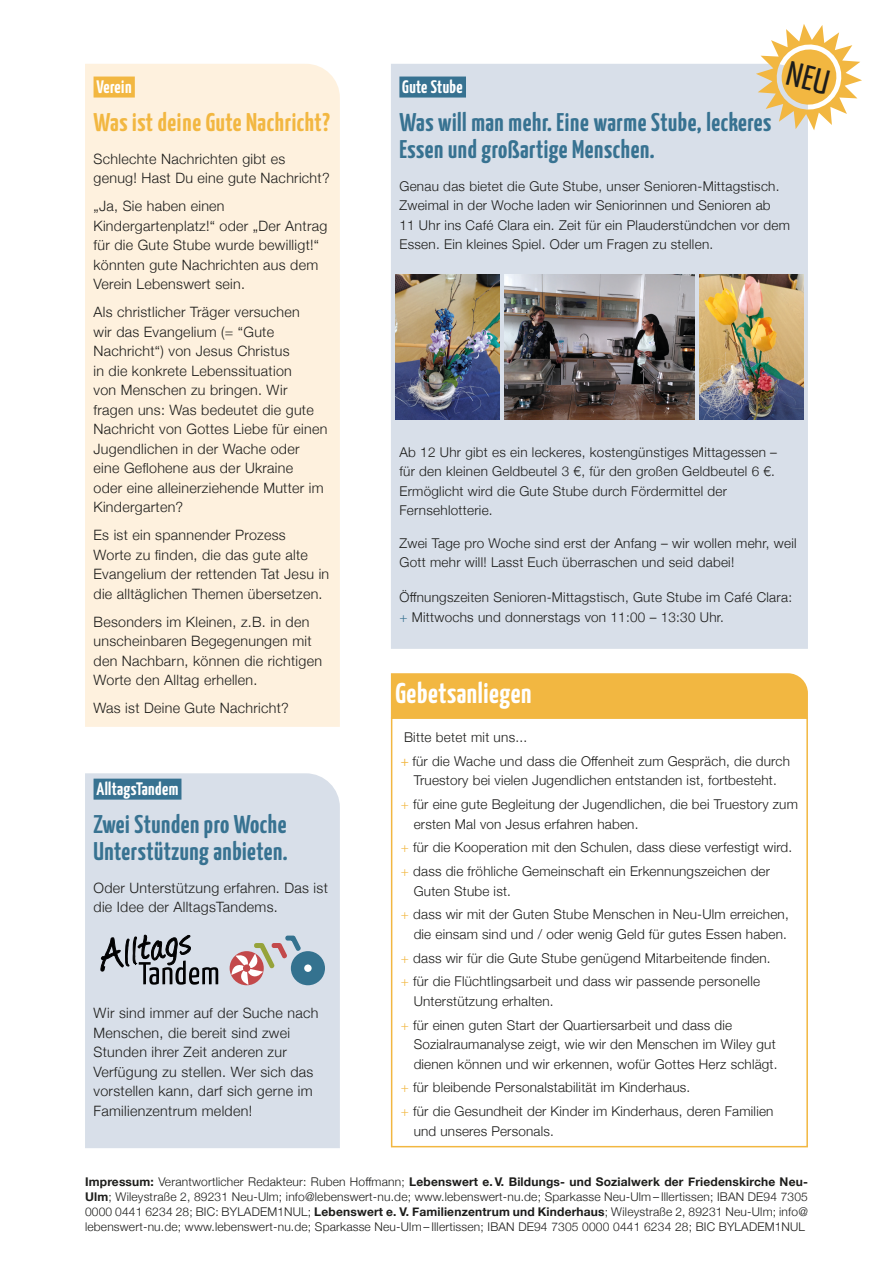
<style>
.page{position:relative;width:893px;height:1263px;background:#fff}
.page>*{position:absolute;margin:0;border:0;box-sizing:border-box;transform-origin:0 0}
.t1{font:700 28.5px "Yanone Kaffeesatz";letter-spacing:.02em;color:#fff}
.t2{font:700 25.5px/27px "Yanone Kaffeesatz";letter-spacing:.02em;color:#377291}
.t3{font:700 25.5px "Yanone Kaffeesatz";letter-spacing:.02em;color:#f2b741}
.t4{font:700 18px "Yanone Kaffeesatz";letter-spacing:.02em;color:#fff}
.t5{font:300 14.25px/19.5px "Helvetica Neue";letter-spacing:.02em;color:#1d1d1b}
.t6{font:300 13.5px/19.5px "Helvetica Neue";letter-spacing:.015em;color:#1d1d1b}
.t7{font:300 12px/15px "Helvetica Neue";letter-spacing:.015em;color:#1d1d1b;text-align:justify}
.s1{color:#377291}
.s2{font-family:"Myriad Pro";font-weight:400;color:#f2b741}
.s3{color:#f2b741}
.s4{font-weight:700}
</style>
<div class="page">
<div style="left:85px;top:64px;width:255px;height:663px;background:#fef1de"></div>
<div style="left:94px;top:77px;width:41px;height:21px;background:#f2b741"></div>
<div style="left:391px;top:717px;width:417px;height:430px;border:2px solid #f2b741"></div>
<div style="left:391px;top:673px;width:417px;height:45px;background:#f2b741"></div>
<div style="left:85px;top:773px;width:255px;height:375px;background:#d8dfe9"></div>
<div style="left:94px;top:779px;width:87px;height:21px;background:#377291"></div>
<svg style="left:101px;top:934px;width:117px;height:51px;background:#9da2aa"></svg>
<div style="left:230px;top:951px;width:34px;height:34px;background:#c3494b;border-radius:50%"></div>
<div style="left:291px;top:951px;width:34px;height:34px;background:#34728f;border-radius:50%"></div>
<svg style="left:231px;top:935px;width:71px;height:50px"></svg>
<div style="left:304px;top:964px;width:8px;height:8px;background:#fff;border-radius:50%"></div>
<div style="left:391px;top:64px;width:417px;height:585px;background:#d8dfe9"></div>
<div style="left:399px;top:77px;width:67px;height:21px;background:#377291"></div>
<img style="left:505px;top:274px;width:189px;height:145px">
<img style="left:699px;top:274px;width:105px;height:145px">
<img style="left:395px;top:274px;width:104px;height:145px">
<svg style="left:756px;top:24px;width:106px;height:106px"></svg>
<h3 class="t4" style="left:96px;top:76px;width:37px">Verein</h3>
<h2 class="t3" style="left:94px;top:107px;width:238px">Was ist deine Gute Nachricht?</h2>
<p class="t5" style="left:94px;top:148px;width:238px">Schlechte Nachrichten gibt es genug! Hast Du eine gute Nachricht?</p>
<p class="t5" style="left:94px;top:196px;width:235px">„Ja, Sie haben einen<br>Kindergartenplatz!“ oder „Der Antrag für die Gute Stube wurde bewilligt!“ könnten gute Nachrichten aus dem<br>Verein Lebenswert sein.</p>
<p class="t5" style="left:94px;top:302px;width:235px">Als christlicher Träger versuchen<br>wir das Evangelium (= “Gute<br>Nachricht“) von Jesus Christus<br>in die konkrete Lebenssituation<br>von Menschen zu bringen. Wir fragen uns: Was bedeutet die gute<br>Nachricht von Gottes Liebe für einen<br>Jugendlichen in der Wache oder eine Geflohene aus der Ukraine<br>oder eine alleinerziehende Mutter im<br>Kindergarten?</p>
<p class="t5" style="left:94px;top:525px;width:237px">Es ist ein spannender Prozess<br>Worte zu finden, die das gute alte Evangelium der rettenden Tat Jesu in die alltäglichen Themen übersetzen.</p>
<p class="t5" style="left:94px;top:611px;width:230px">Besonders im Kleinen, z.B. in den unscheinbaren Begegenungen mit den Nachbarn, können die richtigen<br>Worte den Alltag erhellen.</p>
<p class="t5" style="left:94px;top:698px;width:197px">Was ist Deine Gute Nachricht?</p>
<h3 class="t4" style="left:96px;top:778px;width:83px">AlltagsTandem</h3>
<h2 class="t2" style="left:94px;top:810px;width:196px">Zwei Stunden pro Woche<br>Unterstützung anbieten.</h2>
<p class="t5" style="left:94px;top:877px;width:236px">Oder Unterstützung erfahren. Das ist die Idee der AlltagsTandems.</p>
<p class="t5" style="left:94px;top:1003px;width:226px">Wir sind immer auf der Suche nach<br>Menschen, die bereit sind zwei<br>Stunden ihrer Zeit anderen zur<br>Verfügung zu stellen. Wer sich das vorstellen kann, darf sich gerne im<br>Familienzentrum melden!</p>
<h3 class="t4" style="left:402px;top:76px;width:62px">Gute Stube</h3>
<h2 class="t2" style="left:399px;top:108px;width:373px">Was will man mehr. Eine warme Stube, leckeres<br>Essen und großartige Menschen.</h2>
<p class="t6" style="left:399px;top:176px;width:392px">Genau das bietet die Gute Stube, unser Senioren-Mittagstisch.<br>Zweimal in der Woche laden wir Seniorinnen und Senioren ab<br>11 Uhr ins Café Clara ein. Zeit für ein Plauderstündchen vor dem Essen. Ein kleines Spiel. Oder um Fragen zu stellen.</p>
<p class="t6" style="left:399px;top:442px;width:379px">Ab 12 Uhr gibt es ein leckeres, kostengünstiges Mittagessen – für den kleinen Geldbeutel 3 €, für den großen Geldbeutel 6 €.<br>Ermöglicht wird die Gute Stube durch Fördermittel der Fernsehlotterie.</p>
<p class="t6" style="left:399px;top:533px;width:399px">Zwei Tage pro Woche sind erst der Anfang – wir wollen mehr, weil<br>Gott mehr will! Lasst Euch überraschen und seid dabei!</p>
<p class="t6" style="left:399px;top:587px;width:394px">Öffnungszeiten Senioren-Mittagstisch, Gute Stube im Café Clara: <span class="s1">+</span> Mittwochs und donnerstags von 11:00 – 13:30 Uhr.</p>
<h1 class="t1" style="left:395px;top:676px;width:138px">Gebetsanliegen</h1>
<p class="t6" style="left:401px;top:725px;width:390px;line-height:24px">Bitte betet mit uns...<br><span class="s2">+</span> für die Wache und dass die Offenheit zum Gespräch, die durch</p>
<p class="t6" style="left:401px;top:768px;width:398px;line-height:23.7px;text-indent:13px">Truestory bei vielen Jugendlichen entstanden ist, fortbesteht.<br><span class="s3">+</span> für eine gute Begleitung der Jugendlichen, die bei Truestory zum</p>
<p class="t6" style="left:401px;top:812px;width:393px;line-height:23.7px;text-indent:13px">ersten Mal von Jesus erfahren haben.<br><span class="s3">+</span> für die Kooperation mit den Schulen, dass diese verfestigt wird. <span class="s3">+</span> dass die fröhliche Gemeinschaft ein Erkennungszeichen der</p>
<p class="t6" style="left:401px;top:879px;width:389px;line-height:23.7px;text-indent:13px">Guten Stube ist.<br><span class="s3">+</span> dass wir mit der Guten Stube Menschen in Neu-Ulm erreichen,</p>
<p class="t6" style="left:401px;top:922px;width:388px;line-height:23.7px;text-indent:13px">die einsam sind und / oder wenig Geld für gutes Essen haben. <span class="s3">+</span> dass wir für die Gute Stube genügend Mitarbeitende finden.<br><span class="s3">+</span> für die Flüchtlingsarbeit und dass wir passende personelle</p>
<p class="t6" style="left:401px;top:989px;width:333px;line-height:23.7px;text-indent:13px">Unterstützung erhalten.<br><span class="s3">+</span> für einen guten Start der Quartiersarbeit und dass die</p>
<p class="t6" style="left:414px;top:1034px;width:365px">Sozialraumanalyse zeigt, wie wir den Menschen im Wiley gut dienen können und wir erkennen, wofür Gottes Herz schlägt.</p>
<p class="t6" style="left:401px;top:1075px;width:374px;line-height:23.7px"><span class="s3">+</span> für bleibende Personalstabilität im Kinderhaus.<br><span class="s3">+</span> für die Gesundheit der Kinder im Kinderhaus, deren Familien</p>
<p class="t6" style="left:414px;top:1121px;width:142px">und unseres Personals.</p>
<p class="t7" style="left:85px;top:1174px;width:724px"><span class="s4">Impressum:</span> Verantwortlicher Redakteur: Ruben Hoffmann; <span class="s4">Lebenswert e.V. Bildungs- und Sozialwerk der Friedenskirche Neu-Ulm</span>; Wileystraße 2, 89231 Neu-Ulm; info@lebenswert-nu.de; www.lebenswert-nu.de; Sparkasse Neu-Ulm – Illertissen; IBAN DE94 7305<br>0000 0441 6234 28; BIC: BYLADEM1NUL; <span class="s4">Lebenswert e. V. Familienzentrum und Kinderhaus</span>; Wileystraße 2, 89231 Neu-Ulm; info@ lebenswert-nu.de; www.lebenswert-nu.de; Sparkasse Neu-Ulm – Illertissen; IBAN DE94 7305 0000 0441 6234 28; BIC BYLADEM1NUL</p>
</div>
